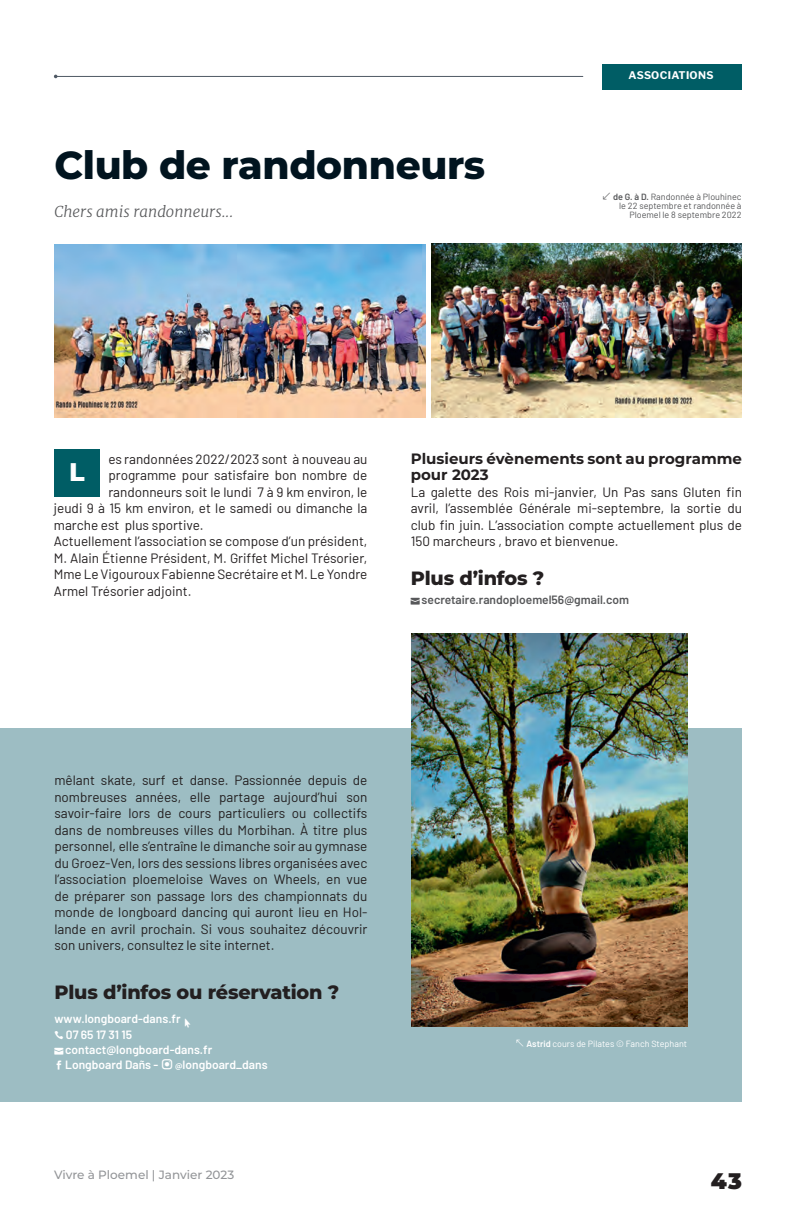
<style>
.page{position:relative;width:796px;height:1212px;background:#fff}
.page>*{position:absolute;margin:0;border:0;box-sizing:border-box;transform-origin:0 0}
.t1{font:800 39px "Montserrat";letter-spacing:-.01em;color:#01141f}
.t2{font:800 25.5px "Montserrat";color:#fff}
.t3{font:900 22.5px "Montserrat";color:#231f20}
.t4{font:800 19.2px "Montserrat";letter-spacing:-.01em;color:#231f20}
.t5{font:700 15px/16.5px "Montserrat";color:#231f20}
.t6{font:italic 300 15px "Merriweather";color:#57585a}
.t7{font:13.5px/16.5px "Barlow";color:#231f20;text-align:justify}
.t8{font:600 12px/16.5px "Barlow";color:#fff}
.t9{font:600 12px "Barlow";color:#57585a}
.t10{font:500 12px "Montserrat";color:#939598}
.t11{font:700 10.5px "Libre Franklin";letter-spacing:.03em;color:#fff}
.t12{font:9px/9px "Barlow";color:#57585a;text-align:right}
.t13{font:9px "Barlow";color:#fff}
.s1{font-weight:600}
.s2{font-family:"Aquawax Pro Pictograms";font-size:13.5px}
.s3{font-size:9px}
</style>
<div class="page">
<hr style="left:56px;top:76px;width:526px;height:1px;background:#4f5964">
<div style="left:0;top:728px;width:741px;height:373px;background:#9dbdc3"></div>
<div style="left:601px;top:64px;width:140px;height:25px;background:#005d65"></div>
<img style="left:411px;top:634px;width:275px;height:392px">
<div style="left:54px;top:449px;width:46px;height:47px;background:#005d65"></div>
<img style="left:54px;top:244px;width:371px;height:173px">
<img style="left:431px;top:244px;width:310px;height:173px">
<h1 class="t1" style="left:54px;top:137px;width:432px">Club de randonneurs</h1>
<p class="t6" style="left:54px;top:202px;width:180px">Chers amis randonneurs...</p>
<p class="t11" style="left:628px;top:67px;width:86px">ASSOCIATIONS</p>
<p class="t12" style="left:612px;top:192px;width:130px"><span class="s1">de G. à D.</span> Randonnée à Plouhinec le 22 septembre et randonnée à<br>Ploemel le 8 septembre 2022</p>
<h2 class="t2" style="left:69px;top:453px;width:17px">L</h2>
<p class="t5" style="left:410px;top:449px;width:332px">Plusieurs évènements sont au programme pour 2023</p>
<p class="t7" style="left:410px;top:482px;width:332px">La galette des Rois mi-janvier, Un Pas sans Gluten fin avril, l’assemblée Générale mi-septembre, la sortie du club fin juin. L’association compte actuellement plus de 150 marcheurs , bravo et bienvenue.</p>
<h3 class="t4" style="left:410px;top:564px;width:135px">Plus d’infos ?</h3>
<p class="t9" style="left:421px;top:591px;width:209px">secretaire.randoploemel56@gmail.com</p>
<p class="t7" style="left:108px;top:449px;width:260px">es randonnées 2022/2023 sont à nouveau au</p>
<p class="t7" style="left:108px;top:466px;width:260px">programme pour satisfaire bon nombre de</p>
<p class="t7" style="left:108px;top:482px;width:260px">randonneurs soit le lundi 7 à 9 km environ, le</p>
<p class="t7" style="left:54px;top:499px;width:315px">jeudi 9 à 15 km environ, et le samedi ou dimanche la</p>
<p class="t7" style="left:54px;top:515px;width:151px">marche est plus sportive.</p>
<p class="t7" style="left:54px;top:532px;width:315px">Actuellement l’association se compose d’un président,</p>
<p class="t7" style="left:54px;top:548px;width:315px">M. Alain Étienne Président, M. Griffet Michel Trésorier,</p>
<p class="t7" style="left:54px;top:565px;width:315px">Mme Le Vigouroux Fabienne Secrétaire et M. Le Yondre</p>
<p class="t7" style="left:54px;top:581px;width:139px">Armel Trésorier adjoint.</p>
<p class="t7" style="left:54px;top:771px;width:314px">mêlant skate, surf et danse. Passionnée depuis de nombreuses années, elle partage aujourd’hui son savoir-faire lors de cours particuliers ou collectifs dans de nombreuses villes du Morbihan. À titre plus personnel, elle s’entraîne le dimanche soir au gymnase du Groez-Ven, lors des sessions libres organisées avec l’association ploemeloise Waves on Wheels, en vue de préparer son passage lors des championnats du monde de longboard dancing qui auront lieu en Hol&shy;lande en avril prochain. Si vous souhaitez découvrir son univers, consultez le site internet.</p>
<h3 class="t4" style="left:54px;top:978px;width:286px">Plus d’infos ou réservation ?</h3>
<p class="t8" style="left:66px;top:1009px;width:116px;text-indent:-11px">www.longboard-dans.fr<br>07 65 17 31 15</p>
<p class="t8" style="left:65px;top:1041px;width:204px;line-height:15px">contact@longboard-dans.fr<br>Longboard Dañs - <span class="s2">€</span> <span class="s3">@</span>longboard_dans</p>
<p class="t10" style="left:54px;top:1166px;width:182px">Vivre à Ploemel | Janvier 2023</p>
<p class="t13" style="left:526px;top:1037px;width:162px"><span class="s1">Astrid</span> cours de Pilates © Fanch Stephant</p>
<h3 class="t3" style="left:710px;top:1164px;width:32px">43</h3>
</div>
